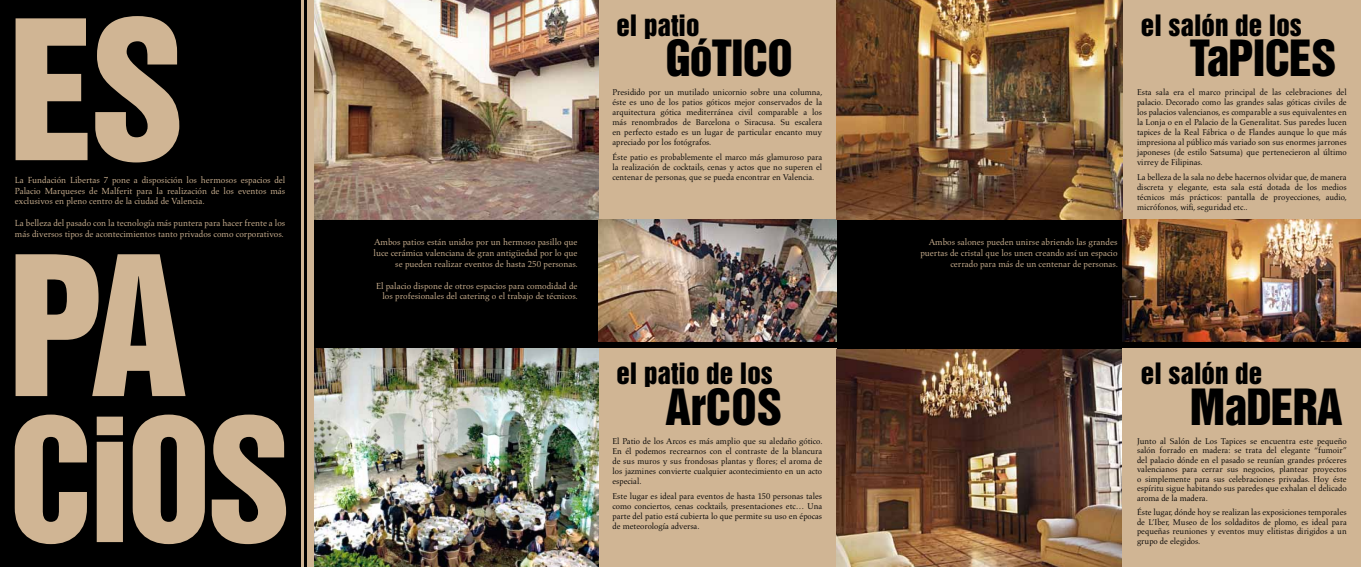
<style>
.page{position:relative;width:1361px;height:567px;background:#000}
.page>*{position:absolute;margin:0;border:0;box-sizing:border-box;transform-origin:0 0}
.t1{font:177.4px/235.9px "Helvetica Inserat";color:#d0b594}
.t2{font:157px "Helvetica Inserat";color:#d0b594}
.t3{font:45.7px "Helvetica Inserat";letter-spacing:-.02em;color:#000}
.t4{font:26.9px "Helvetica Inserat";color:#000}
.t5{font:9px/10.8px "Aldus LT Std";color:#d0b594;text-align:right}
.t6{font:8.5px/10px "Aldus LT Std";color:#000;text-align:justify}
</style>
<div class="page">
<div style="left:598px;top:348px;width:238px;height:219px;background:#d0b594"></div>
<div style="left:598px;top:0;width:238px;height:220px;background:#d0b594"></div>
<img style="left:314px;top:348px;width:284px;height:219px">
<img style="left:314px;top:0;width:284px;height:220px">
<img style="left:598px;top:220px;width:238px;height:122px">
<img style="left:836px;top:349px;width:287px;height:218px">
<div style="left:1123px;top:0;width:238px;height:220px;background:#d0b594"></div>
<div style="left:1123px;top:348px;width:238px;height:219px;background:#d0b594"></div>
<img style="left:1123px;top:220px;width:238px;height:122px">
<img style="left:836px;top:0;width:287px;height:220px">
<div style="left:308px;top:0;width:6px;height:567px;background:#d0b594"></div>
<hr style="left:301px;top:0;width:3px;height:567px;background:#d0b594">
<h1 class="t1" style="left:9px;top:-23px;width:180px">ES<br>PA</h1>
<h2 class="t2" style="left:9px;top:387px;width:284px">CiOS</h2>
<p class="t5" style="left:15px;top:175px;width:272px;text-align:justify">La Fundación Libertas 7 pone a disposición los hermosos espacios del Palacio Marqueses de Malferit para la realización de los eventos más exclusivos en pleno centro de la ciudad de Valencia.</p>
<p class="t5" style="left:15px;top:218px;width:272px;text-align:left">La belleza del pasado con la tecnología más puntera para hacer frente a los más diversos tipos de acontecimientos tanto privados como corporativos.</p>
<p class="t5" style="left:373px;top:237px;width:206px">Ambos patios están unidos por un hermoso pasillo que luce cerámica valenciana de gran antigüedad por lo que se pueden realizar eventos de hasta 250 personas.</p>
<p class="t5" style="left:376px;top:280px;width:203px">El palacio dispone de otros espacios para comodidad de los profesionales del catering o el trabajo de técnicos.</p>
<h3 class="t4" style="left:616px;top:9px;width:85px">el patio</h3>
<h3 class="t3" style="left:665px;top:31px;width:129px">GóTICO</h3>
<p class="t6" style="left:612px;top:87px;width:211px">Presidido por un mutilado unicornio sobre una columna, éste es uno de los patios góticos mejor conservados de la arquitectura gótica mediterránea civil comparable a los más renombrados de Barcelona o Siracusa. Su escalera en perfecto estado es un lugar de particular encanto muy apreciado por los fotógrafos.</p>
<p class="t6" style="left:612px;top:152px;width:211px">Éste patio es probablemente el marco más glamuroso para la realización de cocktails, cenas y actos que no superen el centenar de personas, que se pueda encontrar en Valencia.</p>
<h3 class="t4" style="left:616px;top:358px;width:158px">el patio de los</h3>
<h3 class="t3" style="left:665px;top:380px;width:118px">ArCOS</h3>
<p class="t6" style="left:612px;top:436px;width:211px">El Patio de los Arcos es más amplio que su aledaño gótico.<br>En él podemos recrearnos con el contraste de la blancura de sus muros y sus frondosas plantas y flores; el aroma de los jazmines convierte cualquier acontecimiento en un acto especial.</p>
<p class="t6" style="left:612px;top:491px;width:211px">Este lugar es ideal para eventos de hasta 150 personas tales como conciertos, cenas cocktails, presentaciones etc… Una parte del patio está cubierta lo que permite su uso en épocas de meteorología adversa.</p>
<p class="t5" style="left:920px;top:237px;width:199px">Ambos salones pueden unirse abriendo las grandes puertas de cristal que los unen creando así un espacio cerrado para más de un centenar de personas.</p>
<h3 class="t4" style="left:1141px;top:9px;width:162px">el salón de los</h3>
<h3 class="t3" style="left:1190px;top:31px;width:148px">TaPICES</h3>
<p class="t6" style="left:1137px;top:87px;width:211px">Esta sala era el marco principal de las celebraciones del palacio. Decorado como las grandes salas góticas civiles de los palacios valencianos, es comparable a sus equivalentes en la Lonja o en el Palacio de la Generalitat. Sus paredes lucen tapices de la Real Fábrica o de Flandes aunque lo que más impresiona al público más variado son sus enormes jarrones japoneses (de estilo Satsuma) que pertenecieron al último virrey de Filipinas.</p>
<p class="t6" style="left:1137px;top:172px;width:211px">La belleza de la sala no debe hacernos olvidar que, de manera discreta y elegante, esta sala está dotada de los medios técnicos más prácticos: pantalla de proyecciones, audio, micrófonos, wifi, seguridad etc..</p>
<h3 class="t4" style="left:1141px;top:358px;width:123px">el salón de</h3>
<h3 class="t3" style="left:1190px;top:380px;width:154px">MaDERA</h3>
<p class="t6" style="left:1137px;top:436px;width:211px;line-height:9.5px">Junto al Salón de Los Tapices se encuentra este pequeño salón forrado en madera: se trata del elegante “fumoir” del palacio dónde en el pasado se reunían grandes próceres valencianos para cerrar sus negocios, plantear proyectos o simplemente para sus celebraciones privadas. Hoy éste espíritu sigue habitando sus paredes que exhalan el delicado aroma de la madera.</p>
<p class="t6" style="left:1137px;top:508px;width:211px;line-height:9.5px">Éste lugar, dónde hoy se realizan las exposiciones temporales de L’Iber, Museo de los soldaditos de plomo, es ideal para pequeñas reuniones y eventos muy elitistas dirigidos a un grupo de elegidos.</p>
</div>
